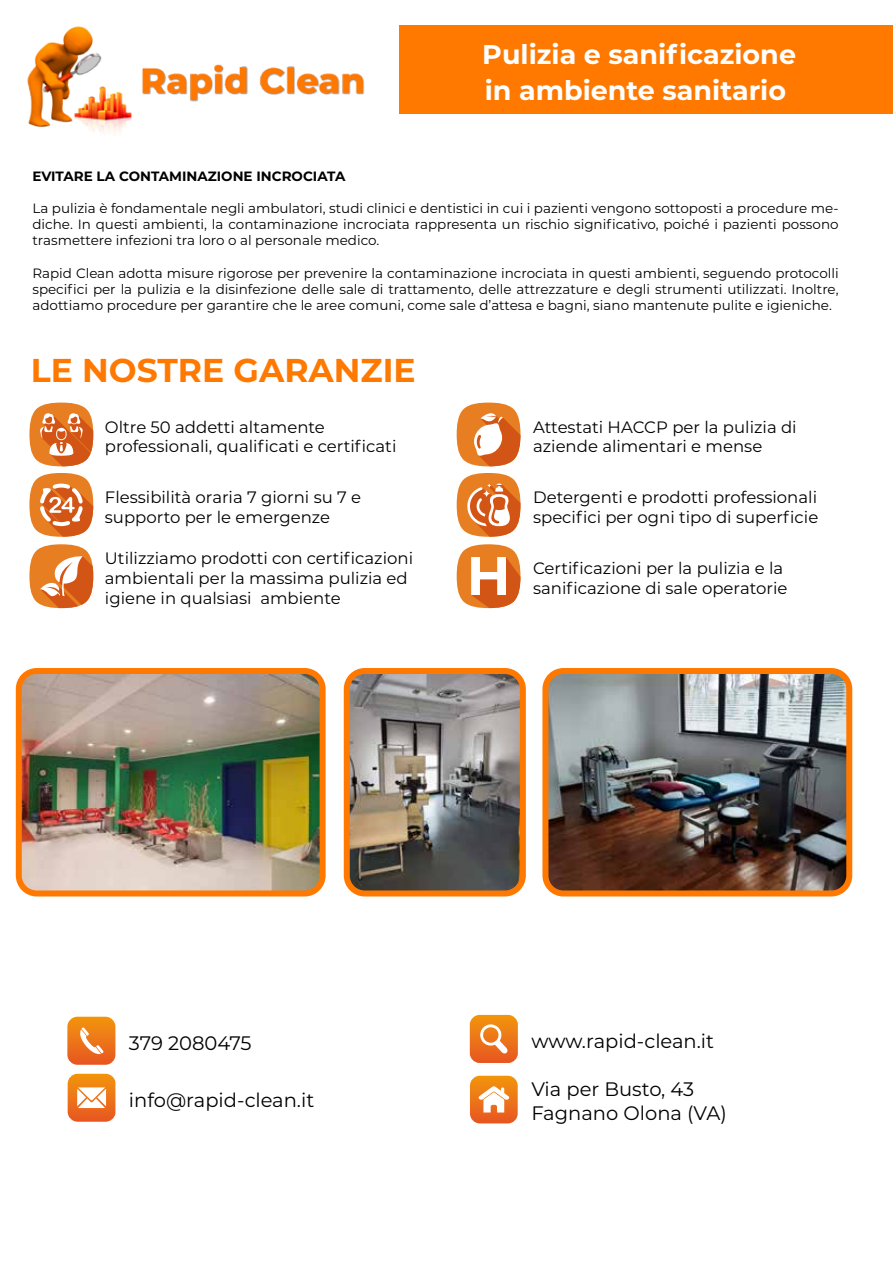
<style>
.page{position:relative;width:893px;height:1263px;background:#fff}
.page>*{position:absolute;margin:0;border:0;box-sizing:border-box;transform-origin:0 0}
.t1{font:700 33px "Montserrat";color:#ff7900}
.t2{font:700 27px/36px "Montserrat";color:#fff}
.t3{font:19.5px/23.4px "Montserrat";color:#000}
.t4{font:16.5px/19.8px "Montserrat";color:#000}
.t5{font:13.5px/16.2px "Montserrat";color:#000;text-align:justify}
.t6{font:700 13.5px "Montserrat";color:#000}
</style>
<div class="page">
<div style="left:399px;top:26px;width:494px;height:88px;background:#ff7900"></div>
<img style="left:27px;top:26px;width:338px;height:107px">
<img style="left:351px;top:675px;width:168px;height:214px">
<div style="left:344px;top:668px;width:182px;height:228px;border:6px solid #ff7900;border-radius:18px"></div>
<img style="left:23px;top:675px;width:296px;height:214px">
<div style="left:16px;top:668px;width:310px;height:228px;border:6px solid #ff7900;border-radius:18px"></div>
<img style="left:549px;top:675px;width:296px;height:214px">
<div style="left:542px;top:668px;width:310px;height:228px;border:6px solid #ff7900;border-radius:18px"></div>
<svg style="left:457px;top:403px;width:63px;height:63px"></svg>
<svg style="left:457px;top:473px;width:63px;height:64px"></svg>
<svg style="left:457px;top:544px;width:63px;height:64px"></svg>
<svg style="left:29px;top:403px;width:64px;height:63px"></svg>
<svg style="left:29px;top:473px;width:64px;height:64px"></svg>
<svg style="left:29px;top:544px;width:64px;height:64px"></svg>
<svg style="left:67px;top:1017px;width:48px;height:48px;background:#ee8634"></svg>
<svg style="left:67px;top:1081px;width:1px;height:33px"></svg>
<svg style="left:68px;top:1074px;width:47px;height:48px"></svg>
<svg style="left:470px;top:1015px;width:48px;height:48px;background:#ef8938"></svg>
<svg style="left:478px;top:1075px;width:32px;height:1px"></svg>
<svg style="left:470px;top:1076px;width:48px;height:47px"></svg>
<h2 class="t2" style="left:482px;top:35px;width:315px">Pulizia e sanificazione in ambiente sanitario</h2>
<p class="t6" style="left:32px;top:166px;width:315px">EVITARE LA CONTAMINAZIONE INCROCIATA</p>
<p class="t5" style="left:32px;top:200px;width:808px">La pulizia è fondamentale negli ambulatori, studi clinici e dentistici in cui i pazienti vengono sottoposti a procedure me&shy;diche. In questi ambienti, la contaminazione incrociata rappresenta un rischio significativo, poiché i pazienti possono trasmettere infezioni tra loro o al personale medico.</p>
<p class="t5" style="left:32px;top:264px;width:808px">Rapid Clean adotta misure rigorose per prevenire la contaminazione incrociata in questi ambienti, seguendo protocolli specifici per la pulizia e la disinfezione delle sale di trattamento, delle attrezzature e degli strumenti utilizzati. Inoltre, adottiamo procedure per garantire che le aree comuni, come sale d’attesa e bagni, siano mantenute pulite e igieniche.</p>
<h1 class="t1" style="left:31px;top:347px;width:386px">LE NOSTRE GARANZIE</h1>
<p class="t4" style="left:105px;top:416px;width:293px">Oltre 50 addetti altamente professionali, qualificati e certificati</p>
<p class="t4" style="left:105px;top:487px;width:258px">Flessibilità oraria 7 giorni su 7 e supporto per le emergenze</p>
<p class="t4" style="left:105px;top:548px;width:310px">Utilizziamo prodotti con certificazioni ambientali per la massima pulizia ed igiene in qualsiasi ambiente</p>
<p class="t4" style="left:533px;top:416px;width:265px">Attestati HACCP per la pulizia di aziende alimentari e mense</p>
<p class="t4" style="left:533px;top:487px;width:287px">Detergenti e prodotti professionali specifici per ogni tipo di superficie</p>
<p class="t4" style="left:533px;top:558px;width:256px">Certificazioni per la pulizia e la sanificazione di sale operatorie</p>
<h3 class="t3" style="left:129px;top:1030px;width:124px">379 2080475</h3>
<h3 class="t3" style="left:129px;top:1087px;width:187px">info@rapid-clean.it</h3>
<h3 class="t3" style="left:531px;top:1029px;width:184px">www.rapid-clean.it</h3>
<h3 class="t3" style="left:531px;top:1077px;width:197px">Via per Busto, 43<br>Fagnano Olona (VA)</h3>
</div>
